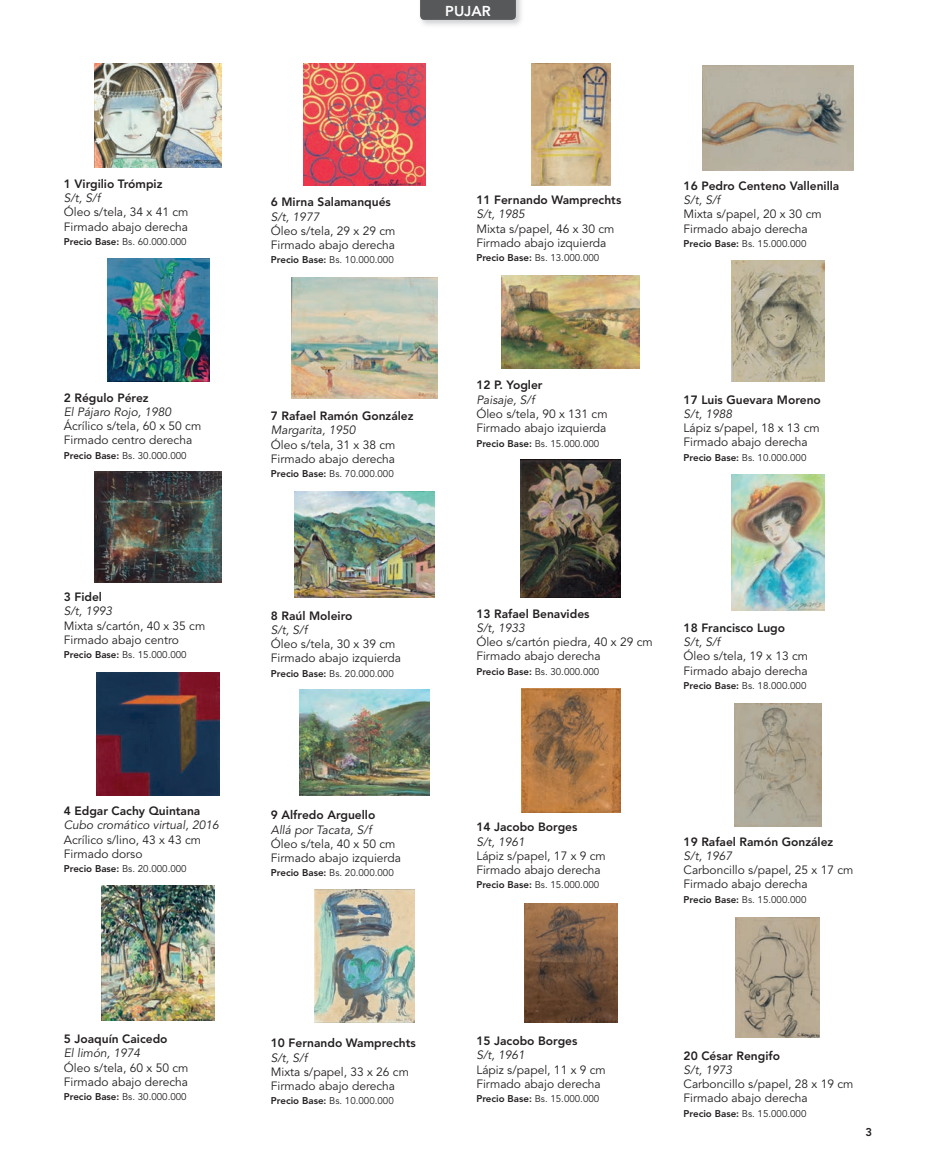
<style>
.page{position:relative;width:936px;height:1174px;background:#fff}
.page>*{position:absolute;margin:0;border:0;box-sizing:border-box;transform-origin:0 0}
.t1{font:800 14.25px "Avenir";color:#fff}
.t2{font:12px/14.2px "Avenir LT Std";color:#231f20}
.t3{font:800 12px "Avenir LT Std";color:#231f20}
.t4{font:italic 12px "Avenir LT Std";color:#231f20}
.t5{font:800 11.25px "Avenir LT Std";color:#231f20}
.t6{font:9.75px "Avenir LT Std";color:#231f20}
.s1{font-weight:800}
</style>
<div class="page">
<svg style="left:420px;top:0;width:96px;height:20px;background:#58595b"></svg>
<img style="left:731px;top:475px;width:93px;height:136px">
<img style="left:107px;top:259px;width:102px;height:123px">
<img style="left:95px;top:64px;width:126px;height:103px">
<img style="left:520px;top:459px;width:100px;height:138px">
<img style="left:521px;top:688px;width:99px;height:125px">
<img style="left:314px;top:889px;width:100px;height:133px">
<img style="left:95px;top:471px;width:126px;height:111px">
<img style="left:702px;top:65px;width:151px;height:105px">
<img style="left:501px;top:275px;width:138px;height:93px">
<img style="left:524px;top:903px;width:93px;height:119px">
<img style="left:731px;top:260px;width:93px;height:122px">
<img style="left:736px;top:917px;width:83px;height:120px">
<img style="left:295px;top:491px;width:139px;height:106px">
<img style="left:299px;top:689px;width:130px;height:106px">
<img style="left:531px;top:64px;width:79px;height:121px">
<img style="left:101px;top:885px;width:114px;height:135px">
<img style="left:734px;top:703px;width:87px;height:124px">
<img style="left:96px;top:672px;width:124px;height:123px">
<img style="left:303px;top:64px;width:122px;height:121px">
<img style="left:291px;top:278px;width:146px;height:121px">
<p class="t1" style="left:445px;top:3px;width:47px">PUJAR</p>
<p class="t3" style="left:64px;top:176px;width:100px">1 Virgilio Trómpiz</p>
<p class="t4" style="left:64px;top:191px;width:38px">S/t, S/f</p>
<p class="t2" style="left:64px;top:205px;width:126px">Óleo s/tela, 34 x 41 cm<br>Firmado abajo derecha</p>
<p class="t6" style="left:64px;top:236px;width:124px"><span class="s1">Precio Base:</span> Bs. 60.000.000</p>
<p class="t3" style="left:64px;top:390px;width:86px">2 Régulo Pérez</p>
<p class="t4" style="left:64px;top:405px;width:109px">El Pájaro Rojo, 1980</p>
<p class="t2" style="left:64px;top:419px;width:139px">Ácrílico s/tela, 60 x 50 cm<br>Firmado centro derecha</p>
<p class="t6" style="left:64px;top:449px;width:124px"><span class="s1">Precio Base:</span> Bs. 30.000.000</p>
<p class="t3" style="left:64px;top:590px;width:40px">3 Fidel</p>
<p class="t4" style="left:64px;top:604px;width:50px">S/t, 1993</p>
<p class="t2" style="left:64px;top:619px;width:143px">Mixta s/cartón, 40 x 35 cm<br>Firmado abajo centro</p>
<p class="t6" style="left:64px;top:649px;width:124px"><span class="s1">Precio Base:</span> Bs. 15.000.000</p>
<p class="t3" style="left:64px;top:803px;width:138px">4 Edgar Cachy Quintana</p>
<p class="t4" style="left:64px;top:818px;width:156px">Cubo cromático virtual, 2016</p>
<p class="t2" style="left:64px;top:832px;width:139px">Acrílico s/lino, 43 x 43 cm<br>Firmado dorso</p>
<p class="t6" style="left:64px;top:863px;width:124px"><span class="s1">Precio Base:</span> Bs. 20.000.000</p>
<p class="t3" style="left:271px;top:195px;width:121px">6 Mirna Salamanqués</p>
<p class="t4" style="left:271px;top:209px;width:50px">S/t, 1977</p>
<p class="t2" style="left:271px;top:224px;width:126px">Óleo s/tela, 29 x 29 cm<br>Firmado abajo derecha</p>
<p class="t6" style="left:271px;top:254px;width:124px"><span class="s1">Precio Base:</span> Bs. 10.000.000</p>
<p class="t3" style="left:271px;top:409px;width:144px">7 Rafael Ramón González</p>
<p class="t4" style="left:271px;top:423px;width:86px">Margarita, 1950</p>
<p class="t2" style="left:271px;top:438px;width:126px">Óleo s/tela, 31 x 38 cm<br>Firmado abajo derecha</p>
<p class="t6" style="left:271px;top:468px;width:124px"><span class="s1">Precio Base:</span> Bs. 70.000.000</p>
<p class="t3" style="left:271px;top:608px;width:83px">8 Raúl Moleiro</p>
<p class="t4" style="left:271px;top:623px;width:38px">S/t, S/f</p>
<p class="t2" style="left:271px;top:637px;width:131px">Óleo s/tela, 30 x 39 cm<br>Firmado abajo izquierda</p>
<p class="t6" style="left:271px;top:667px;width:124px"><span class="s1">Precio Base:</span> Bs. 20.000.000</p>
<p class="t3" style="left:271px;top:808px;width:106px">9 Alfredo Arguello</p>
<p class="t4" style="left:271px;top:822px;width:102px">Allá por Tacata, S/f</p>
<p class="t2" style="left:271px;top:837px;width:131px">Óleo s/tela, 40 x 50 cm<br>Firmado abajo izquierda</p>
<p class="t6" style="left:271px;top:867px;width:124px"><span class="s1">Precio Base:</span> Bs. 20.000.000</p>
<p class="t3" style="left:64px;top:1031px;width:105px">5 Joaquín Caicedo</p>
<p class="t4" style="left:64px;top:1046px;width:78px">El limón, 1974</p>
<p class="t2" style="left:64px;top:1060px;width:126px">Óleo s/tela, 60 x 50 cm<br>Firmado abajo derecha</p>
<p class="t6" style="left:64px;top:1091px;width:124px"><span class="s1">Precio Base:</span> Bs. 30.000.000</p>
<p class="t3" style="left:271px;top:1036px;width:146px">10 Fernando Wamprechts</p>
<p class="t4" style="left:271px;top:1050px;width:38px">S/t, S/f</p>
<p class="t2" style="left:271px;top:1065px;width:140px">Mixta s/papel, 33 x 26 cm<br>Firmado abajo derecha</p>
<p class="t6" style="left:271px;top:1095px;width:124px"><span class="s1">Precio Base:</span> Bs. 10.000.000</p>
<p class="t3" style="left:476px;top:193px;width:146px">11 Fernando Wamprechts</p>
<p class="t4" style="left:476px;top:207px;width:50px">S/t, 1985</p>
<p class="t2" style="left:476px;top:222px;width:140px">Mixta s/papel, 46 x 30 cm<br>Firmado abajo izquierda</p>
<p class="t6" style="left:476px;top:252px;width:124px"><span class="s1">Precio Base:</span> Bs. 13.000.000</p>
<p class="t3" style="left:476px;top:378px;width:68px">12 P. Yogler</p>
<p class="t4" style="left:476px;top:393px;width:60px">Paisaje, S/f</p>
<p class="t2" style="left:476px;top:407px;width:133px">Óleo s/tela, 90 x 131 cm<br>Firmado abajo izquierda</p>
<p class="t6" style="left:476px;top:437px;width:124px"><span class="s1">Precio Base:</span> Bs. 15.000.000</p>
<p class="t3" style="left:683px;top:179px;width:157px">16 Pedro Centeno Vallenilla</p>
<p class="t4" style="left:683px;top:193px;width:38px">S/t, S/f</p>
<p class="t2" style="left:683px;top:207px;width:140px">Mixta s/papel, 20 x 30 cm<br>Firmado abajo derecha</p>
<p class="t6" style="left:683px;top:238px;width:124px"><span class="s1">Precio Base:</span> Bs. 15.000.000</p>
<p class="t3" style="left:683px;top:392px;width:139px">17 Luis Guevara Moreno</p>
<p class="t4" style="left:683px;top:407px;width:50px">S/t, 1988</p>
<p class="t2" style="left:683px;top:421px;width:138px">Lápiz s/papel, 18 x 13 cm<br>Firmado abajo derecha</p>
<p class="t6" style="left:683px;top:452px;width:124px"><span class="s1">Precio Base:</span> Bs. 10.000.000</p>
<p class="t3" style="left:476px;top:606px;width:115px">13 Rafael Benavides</p>
<p class="t4" style="left:476px;top:621px;width:50px">S/t, 1933</p>
<p class="t2" style="left:476px;top:635px;width:178px">Óleo s/cartón piedra, 40 x 29 cm<br>Firmado abajo derecha</p>
<p class="t6" style="left:476px;top:665px;width:124px"><span class="s1">Precio Base:</span> Bs. 30.000.000</p>
<p class="t3" style="left:683px;top:620px;width:103px">18 Francisco Lugo</p>
<p class="t4" style="left:683px;top:635px;width:38px">S/t, S/f</p>
<p class="t2" style="left:683px;top:649px;width:126px">Óleo s/tela, 19 x 13 cm<br>Firmado abajo derecha</p>
<p class="t6" style="left:683px;top:680px;width:124px"><span class="s1">Precio Base:</span> Bs. 18.000.000</p>
<p class="t3" style="left:476px;top:820px;width:103px">14 Jacobo Borges</p>
<p class="t4" style="left:476px;top:834px;width:50px">S/t, 1961</p>
<p class="t2" style="left:476px;top:849px;width:131px">Lápiz s/papel, 17 x 9 cm<br>Firmado abajo derecha</p>
<p class="t6" style="left:476px;top:879px;width:124px"><span class="s1">Precio Base:</span> Bs. 15.000.000</p>
<p class="t3" style="left:683px;top:834px;width:151px">19 Rafael Ramón González</p>
<p class="t4" style="left:683px;top:849px;width:50px">S/t, 1967</p>
<p class="t2" style="left:683px;top:863px;width:171px">Carboncillo s/papel, 25 x 17 cm<br>Firmado abajo derecha</p>
<p class="t6" style="left:683px;top:893px;width:124px"><span class="s1">Precio Base:</span> Bs. 15.000.000</p>
<p class="t3" style="left:476px;top:1034px;width:103px">15 Jacobo Borges</p>
<p class="t4" style="left:476px;top:1048px;width:50px">S/t, 1961</p>
<p class="t2" style="left:476px;top:1062px;width:131px">Lápiz s/papel, 11 x 9 cm<br>Firmado abajo derecha</p>
<p class="t6" style="left:476px;top:1093px;width:124px"><span class="s1">Precio Base:</span> Bs. 15.000.000</p>
<p class="t3" style="left:683px;top:1048px;width:98px">20 César Rengifo</p>
<p class="t4" style="left:683px;top:1062px;width:50px">S/t, 1973</p>
<p class="t2" style="left:683px;top:1077px;width:171px">Carboncillo s/papel, 28 x 19 cm<br>Firmado abajo derecha</p>
<p class="t6" style="left:683px;top:1107px;width:124px"><span class="s1">Precio Base:</span> Bs. 15.000.000</p>
<p class="t5" style="left:865px;top:1125px;width:8px">3</p>
</div>
